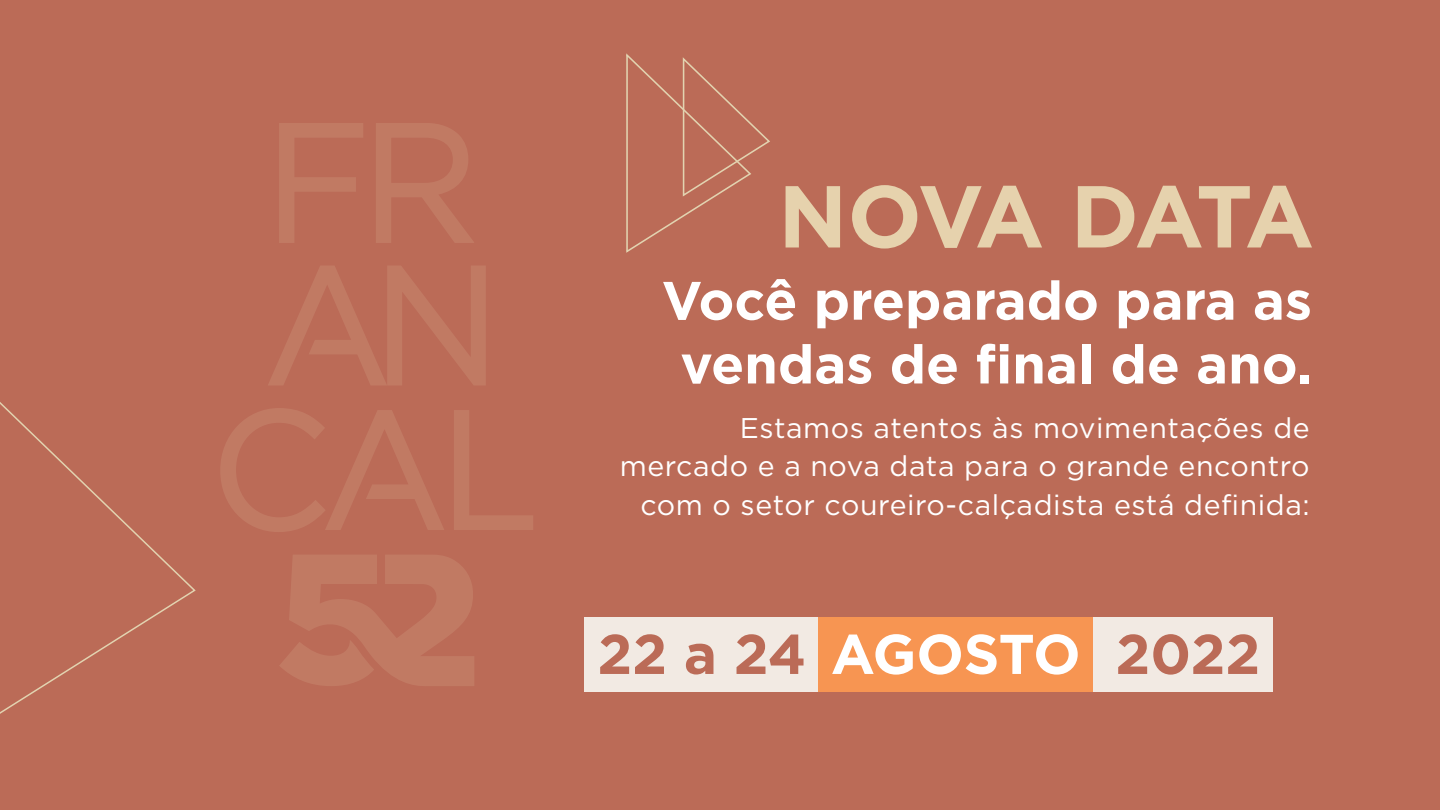
<style>
.page{position:relative;width:1440px;height:810px;background:#bb6b57}
.page>*{position:absolute;margin:0;border:0;box-sizing:border-box;transform-origin:0 0}
.t1{font:700 87.68px "Gotham";letter-spacing:-.07em;color:#e6d2ad}
.t2{font:700 55.95px "Gotham";letter-spacing:-.015em;color:#fff}
.t3{font:700 55.95px "Gotham";color:#bb6b57}
.t4{font:700 54px/63.8px "Gotham";color:#fff;text-align:center}
.t5{font:28.5px/38.7px "Gotham";letter-spacing:.02em;color:#fff;text-align:right}
.s1{color:#bb6b57}
</style>
<div class="page">
<svg style="left:0;top:402px;width:196px;height:312px"></svg>
<svg style="left:626px;top:53px;width:144px;height:200px"></svg>
<svg style="left:279px;top:123px;width:195px;height:120px"></svg>
<svg style="left:280px;top:555px;width:194px;height:131px"></svg>
<svg style="left:268px;top:266px;width:218px;height:119px"></svg>
<svg style="left:454px;top:410px;width:79px;height:120px"></svg>
<svg style="left:220px;top:408px;width:224px;height:124px"></svg>
<div style="left:584px;top:617px;width:233px;height:75px;background:#f2eae3"></div>
<div style="left:818px;top:617px;width:275px;height:75px;background:#f79552"></div>
<div style="left:1093px;top:617px;width:180px;height:75px;background:#f2eae3"></div>
<h1 class="t1" style="left:778px;top:158px;width:537px">NOVA DATA</h1>
<h3 class="t4" style="left:662px;top:268px;width:652px">Você preparado para as vendas de final de ano.</h3>
<p class="t5" style="left:620px;top:408px;width:691px">Estamos atentos às movimentações de mercado e a nova data para o grande encontro com o setor coureiro-calçadista está definida:</p>
<h2 class="t2" style="left:597px;top:617px;width:485px"><span class="s1">22 a 24</span> AGOSTO</h2>
<h2 class="t3" style="left:1115px;top:617px;width:146px">2022</h2>
</div>
